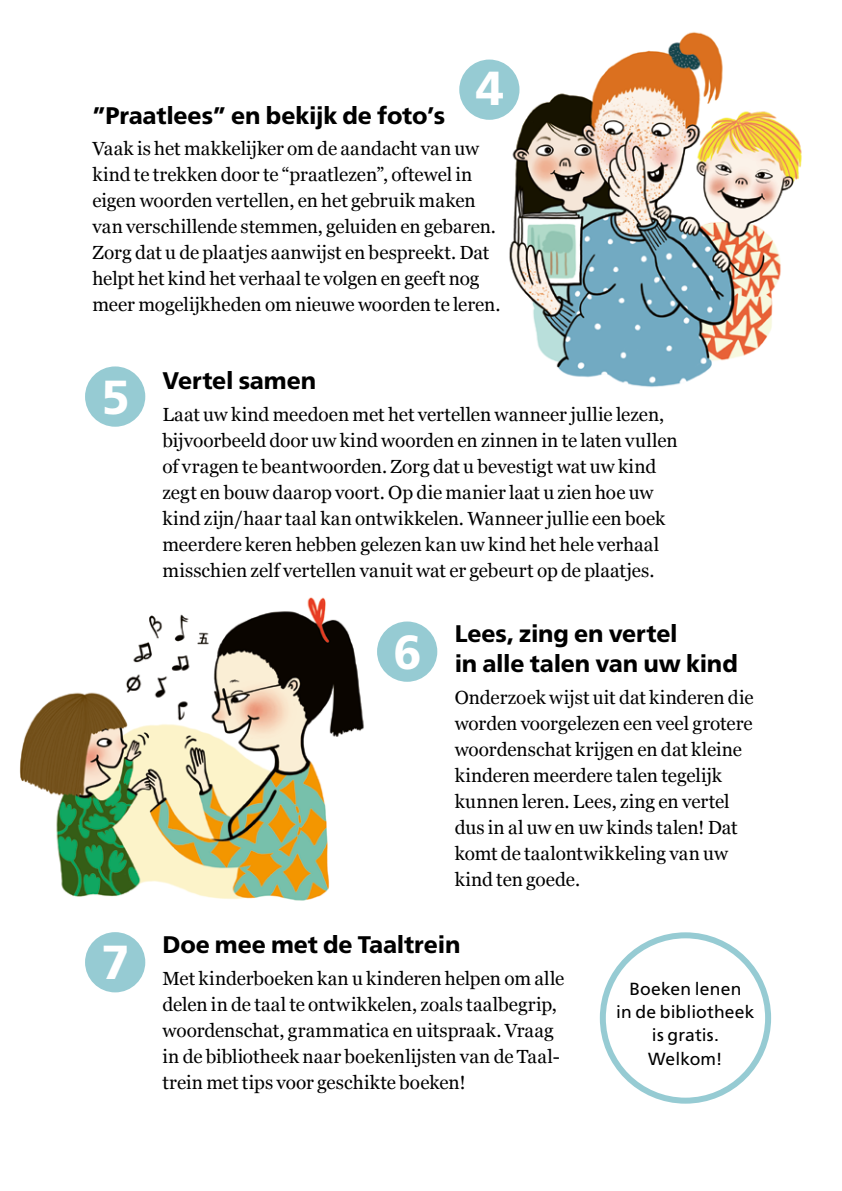
<style>
.page{position:relative;width:842px;height:1191px;background:#fff}
.page>*{position:absolute;margin:0;border:0;box-sizing:border-box;transform-origin:0 0}
.t1{font:800 47.8px "Frutiger SLLOTF";color:#fff}
.t2{font:800 24px/30px "Frutiger SLLOTF";letter-spacing:-.01em;color:#000}
.t3{font:19px/26px "Georgia";letter-spacing:-.005em;color:#000}
.t4{font:17.6px/23.4px "Frutiger SLLOTF";letter-spacing:.01em;color:#000;text-align:center}
</style>
<div class="page">
<img style="left:478px;top:32px;width:324px;height:355px">
<img style="left:19px;top:597px;width:379px;height:341px">
<div style="left:600px;top:932px;width:171px;height:171px;border:6px solid #96cbd3;border-radius:50%"></div>
<div style="left:459px;top:60px;width:60px;height:60px;background:#96cbd3;border-radius:50%"></div>
<div style="left:85px;top:366px;width:60px;height:61px;background:#96cbd3;border-radius:50%"></div>
<div style="left:85px;top:932px;width:60px;height:60px;background:#96cbd3;border-radius:50%"></div>
<div style="left:377px;top:621px;width:60px;height:61px;background:#96cbd3;border-radius:50%"></div>
<h1 class="t1" style="left:476px;top:60px;width:30px">4</h1>
<p class="t2" style="left:92px;top:100px;width:354px">”Praatlees” en bekijk de foto’s</p>
<p class="t3" style="left:92px;top:135px;width:410px">Vaak is het makkelijker om de aandacht van uw kind te trekken door te “praatlezen”, oftewel in eigen woorden vertellen, en het gebruik maken van verschillende stemmen, geluiden en gebaren.<br>Zorg dat u de plaatjes aanwijst en bespreekt. Dat helpt het kind het verhaal te volgen en geeft nog meer mogelijkheden om nieuwe woorden te leren.</p>
<h1 class="t1" style="left:102px;top:368px;width:30px">5</h1>
<h1 class="t1" style="left:102px;top:934px;width:30px">7</h1>
<p class="t2" style="left:162px;top:365px;width:155px">Vertel samen</p>
<p class="t3" style="left:162px;top:400px;width:517px">Laat uw kind meedoen met het vertellen wanneer jullie lezen, bijvoorbeeld door uw kind woorden en zinnen in te laten vullen of vragen te beantwoorden. Zorg dat u bevestigt wat uw kind zegt en bouw daarop voort. Op die manier laat u zien hoe uw kind zijn/haar taal kan ontwikkelen. Wanneer jullie een boek meerdere keren hebben gelezen kan uw kind het hele verhaal misschien zelf vertellen vanuit wat er gebeurt op de plaatjes.</p>
<h1 class="t1" style="left:394px;top:623px;width:30px">6</h1>
<p class="t2" style="left:455px;top:618px;width:285px">Lees, zing en vertel<br>in alle talen van uw kind</p>
<p class="t3" style="left:455px;top:683px;width:300px">Onderzoek wijst uit dat kinderen die worden voorgelezen een veel grotere woordenschat krijgen en dat kleine kinderen meerdere talen tegelijk kunnen leren. Lees, zing en vertel dus in al uw en uw kinds talen! Dat komt de taalontwikkeling van uw kind ten goede.</p>
<p class="t2" style="left:162px;top:929px;width:300px">Doe mee met de Taaltrein</p>
<p class="t3" style="left:162px;top:964px;width:403px">Met kinderboeken kan u kinderen helpen om alle delen in de taal te ontwikkelen, zoals taalbegrip, woordenschat, grammatica en uitspraak. Vraag in de bibliotheek naar boekenlijsten van de Taal&shy;trein met tips voor geschikte boeken!</p>
<p class="t4" style="left:616px;top:976px;width:140px">Boeken lenen<br>in de bibliotheek is gratis.<br>Welkom!</p>
</div>
